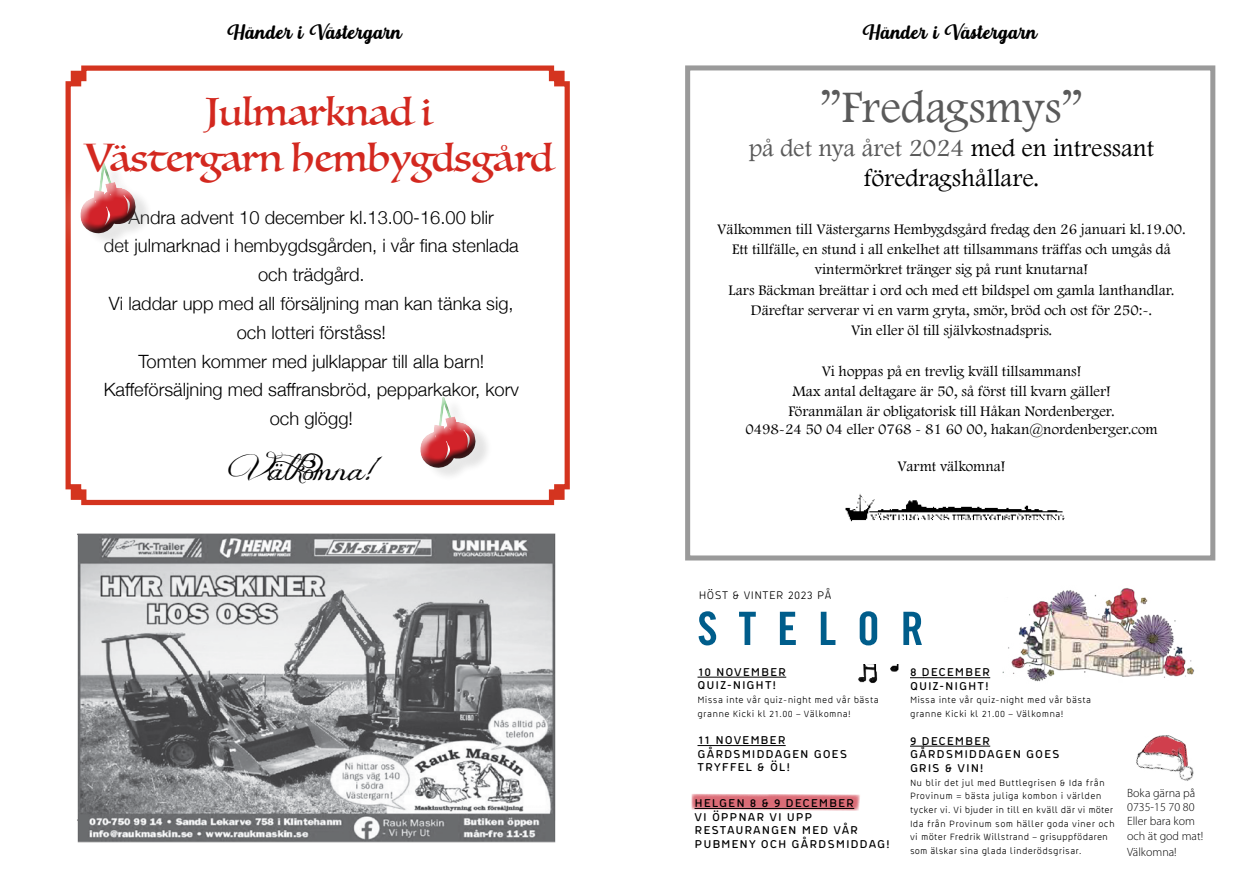
<style>
.page{position:relative;width:1259px;height:893px;background:#fff}
.page>*{position:absolute;margin:0;border:0;box-sizing:border-box;transform-origin:0 0}
.t1{font:46.8px "Footlight MT Light";color:#5a5a5a}
.t2{font:39.3px "Nymphette";color:#000}
.t3{font:37.95px/45.5px "Luminari";color:#d3281f;text-align:center}
.t4{font:31.35px "Jellyka Delicious Cake";color:#000}
.t5{font:25.35px/30.3px "Footlight MT Light";color:#000;text-align:center}
.t6{font:21px "Buckerley";color:#000}
.t7{font:300 18.3px/28.8px "Helvetica Neue";color:#000;text-align:center}
.t8{font:15.15px/20.2px "Footlight MT Light";color:#000;text-align:center}
.t9{font:300 12px/14.4px "Myriad Pro";color:#000}
.t10{font:700 11.4px/13.6px "Pharma";letter-spacing:.075em;color:#000}
.t11{font:11.1px "Pharma";letter-spacing:.04em;color:#000}
.t12{font:9.15px/13.6px "Pharma";letter-spacing:.025em;color:#000}
.s1{color:#5a5a5a}
</style>
<div class="page">
<img style="left:845px;top:494px;width:220px;height:28px">
<img style="left:77px;top:533px;width:478px;height:310px">
<svg style="left:65px;top:65px;width:505px;height:441px"></svg>
<div style="left:388px;top:364px;width:114px;height:126px;background:#fff"></div>
<svg style="left:420px;top:397px;width:61px;height:75px"></svg>
<div style="left:63px;top:130px;width:99px;height:126px;background:#fff"></div>
<svg style="left:80px;top:162px;width:61px;height:75px"></svg>
<svg style="left:698px;top:611px;width:18px;height:34px"></svg>
<svg style="left:739px;top:612px;width:17px;height:33px"></svg>
<svg style="left:780px;top:612px;width:16px;height:33px"></svg>
<svg style="left:821px;top:612px;width:14px;height:33px"></svg>
<svg style="left:859px;top:611px;width:18px;height:34px"></svg>
<svg style="left:903px;top:612px;width:19px;height:33px"></svg>
<img style="left:987px;top:588px;width:208px;height:94px">
<svg style="left:691px;top:794px;width:169px;height:17px;background:#e0858e"></svg>
<hr style="left:694px;top:808px;width:160px;height:1px;background:#000">
<hr style="left:910px;top:677px;width:80px;height:1px;background:#000">
<hr style="left:910px;top:746px;width:80px;height:1px;background:#000">
<svg style="left:1074px;top:663px;width:51px;height:19px"></svg>
<img style="left:1069px;top:666px;width:32px;height:16px">
<img style="left:1136px;top:735px;width:58px;height:46px">
<hr style="left:697px;top:677px;width:89px;height:1px;background:#000">
<hr style="left:697px;top:745px;width:88px;height:1px;background:#000">
<img style="left:858px;top:664px;width:20px;height:19px">
<img style="left:890px;top:664px;width:9px;height:8px">
<h3 class="t6" style="left:228px;top:23px;width:176px">Händer i Västergarn</h3>
<h3 class="t6" style="left:863px;top:23px;width:176px">Händer i Västergarn</h3>
<h3 class="t3" style="left:84px;top:89px;width:470px">Julmarknad i<br>Västergarn hembygdsgård</h3>
<p class="t7" style="left:104px;top:201px;width:417px">Andra advent 10 december kl.13.00-16.00 blir<br>det julmarknad i hembygdsgården, i vår 昀椀na stenlada och trädgård.<br>Vi laddar upp med all försäljning man kan tänka sig, och lotteri förståss!<br>Tomten kommer med julklappar till alla barn!<br>Ka昀昀eförsäljning med sa昀昀ransbröd, pepparkakor, korv och glögg!</p>
<h3 class="t4" style="left:247px;top:449px;width:131px">Välkomna!</h3>
<h2 class="t2" style="left:268px;top:445px;width:57px">z</h2>
<h1 class="t1" style="left:820px;top:79px;width:264px">”Fredagsmys”</h1>
<h3 class="t5" style="left:749px;top:132px;width:407px"><span class="s1">på det nya året 2024</span> med en intressant föredragshållare.</h3>
<p class="t8" style="left:717px;top:219px;width:470px">Välkommen till Västergarns Hembygdsgård fredag den 26 januari kl.19.00.<br>Ett tillfälle, en stund i all enkelhet att tillsammans träffas och umgås då vintermörkret tränger sig på runt knutarna!<br>Lars Bäckman breättar i ord och med ett bildspel om gamla lanthandlar.<br>Däreftar serverar vi en varm gryta, smör, bröd och ost för 250:-.<br>Vin eller öl till självkostnadspris.</p>
<p class="t8" style="left:788px;top:360px;width:328px">Vi hoppas på en trevlig kväll tillsammans!<br>Max antal deltagare är 50, så först till kvarn gäller!<br>Föranmälan är obligatorisk till Håkan Nordenberger.</p>
<p class="t8" style="left:745px;top:419px;width:414px">0498-24 50 04 eller 0768 - 81 60 00, hakan@nordenberger.com</p>
<p class="t8" style="left:897px;top:455px;width:109px">Varmt välkomna!</p>
<p class="t11" style="left:699px;top:587px;width:134px">HÖST &amp; VINTER 2023 PÅ</p>
<p class="t10" style="left:697px;top:664px;width:90px">10 NOVEMBER<br>QUIZ-NIGHT!</p>
<p class="t12" style="left:697px;top:692px;width:183px">Missa inte vår quiz-night med vår bästa granne Kicki kl 21.00 – Välkomna!</p>
<p class="t10" style="left:697px;top:733px;width:151px">11 NOVEMBER<br>GÅRDSMIDDAGEN GOES<br>TRYFFEL &amp; ÖL!</p>
<p class="t10" style="left:694px;top:795px;width:197px">HELGEN 8 &amp; 9 DECEMBER<br>VI ÖPPNAR VI UPP<br>RESTAURANGEN MED VÅR<br>PUBMENY OCH GÅRDSMIDDAG!</p>
<p class="t10" style="left:923px;top:664px;width:10px">8<br>Q</p>
<p class="t12" style="left:923px;top:692px;width:9px">M g</p>
<p class="t10" style="left:923px;top:733px;width:10px">9<br>G<br>G</p>
<p class="t12" style="left:923px;top:775px;width:8px">N</p>
<p class="t10" style="left:910px;top:665px;width:82px">8 DECEMBER<br>QUIZ-NIGHT!</p>
<p class="t12" style="left:910px;top:693px;width:183px">Missa inte vår quiz-night med vår bästa granne Kicki kl 21.00 – Välkomna!</p>
<p class="t10" style="left:910px;top:733px;width:151px">9 DECEMBER<br>GÅRDSMIDDAGEN GOES<br>GRIS &amp; VIN!</p>
<p class="t12" style="left:910px;top:775px;width:206px">Nu blir det jul med Buttlegrisen &amp; Ida från Provinum = bästa juliga kombon i världen tycker vi. Vi bjuder in till en kväll där vi möter Ida från Provinum som häller goda viner och vi möter Fredrik Willstrand – grisuppfödaren som älskar sina glada linderödsgrisar. Han är</p>
<p class="t9" style="left:1127px;top:786px;width:78px">Boka gärna på<br>0735-15 70 80<br>Eller bara kom och ät god mat!</p>
<p class="t9" style="left:1127px;top:846px;width:51px">Välkomna!</p>
</div>
